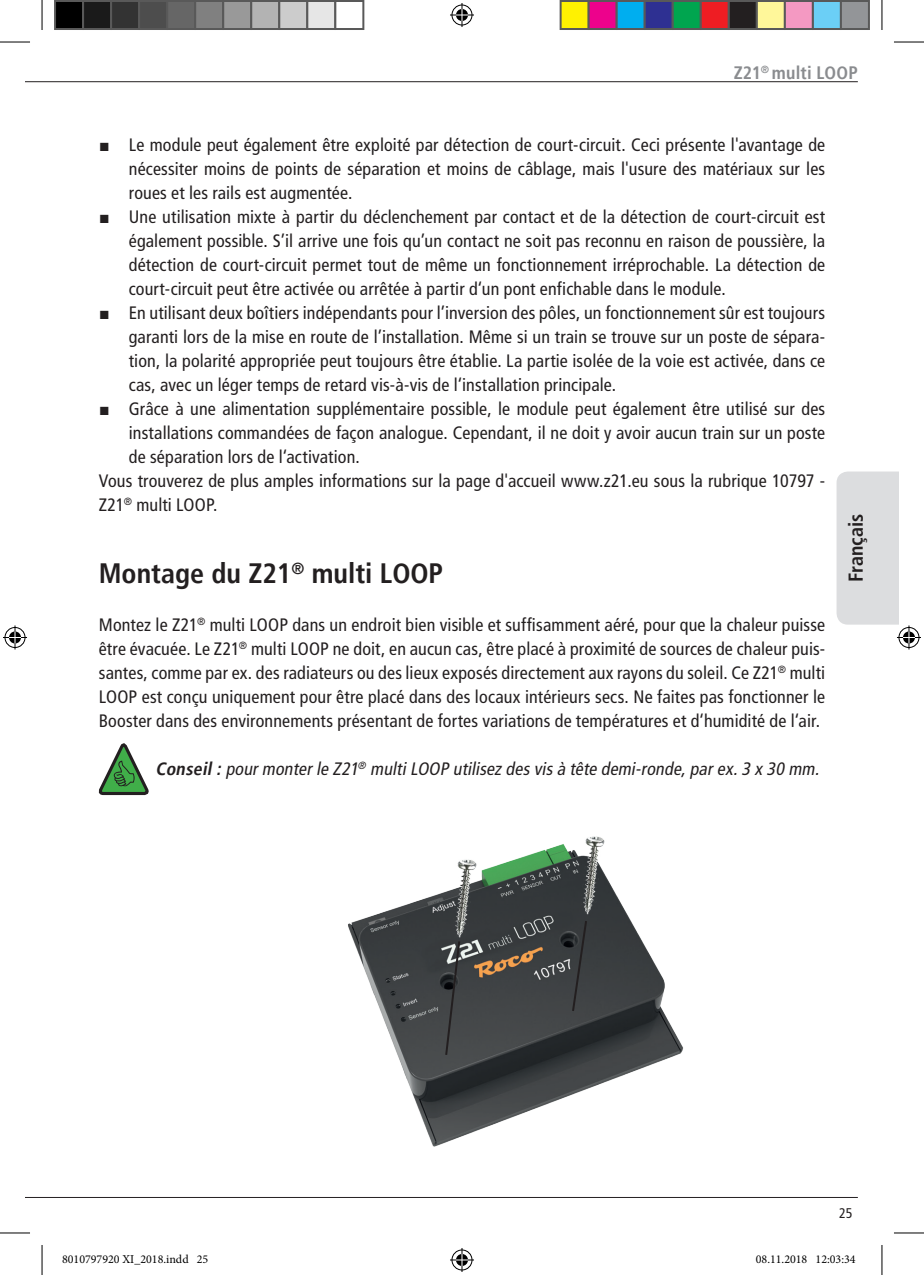
<style>
.page{position:relative;width:924px;height:1275px;background:#fff}
.page>*{position:absolute;margin:0;border:0;box-sizing:border-box;transform-origin:0 0}
.t1{font:700 condensed 28px "Frutiger LT";color:#231f20}
.t2{font:700 condensed 20px "Frutiger LT";color:#231f20}
.t3{font:condensed 18px/24px "Frutiger LT";letter-spacing:.01em;color:#231f20;text-align:justify}
.t4{font:italic condensed 18px "Frutiger LT";color:#231f20}
.t5{font:700 condensed 18px "Frutiger LT";letter-spacing:.01em;color:#8a8c8f}
.t6{font:condensed 14px "Frutiger LT";color:#231f20}
.t7{font:12px "Minion Pro";color:#000}
.s1{font-family:"Scala Sans Pro";font-weight:700;font-stretch:normal}
.s2{font-weight:700}
</style>
<div class="page">
<hr style="left:25px;top:81px;width:832px;height:1px;background:#231f20">
<hr style="left:25px;top:1197px;width:832px;height:1px;background:#231f20">
<svg style="left:98px;top:743px;width:50px;height:53px"></svg>
<img style="left:348px;top:878px;width:335px;height:269px">
<img style="left:445px;top:836px;width:162px;height:142px">
<svg style="left:444px;top:939px;width:17px;height:118px;background:#444648"></svg>
<svg style="left:570px;top:918px;width:18px;height:95px;background:#373a3c"></svg>
<hr style="left:0;top:42px;width:30px;height:1px;background:#000">
<hr style="left:893px;top:42px;width:30px;height:1px;background:#000">
<hr style="left:0;top:1232px;width:30px;height:1px;background:#000">
<hr style="left:893px;top:1232px;width:30px;height:1px;background:#000">
<hr style="left:42px;top:0;width:1px;height:30px;background:#000">
<hr style="left:42px;top:1245px;width:1px;height:30px;background:#000">
<hr style="left:881px;top:0;width:1px;height:30px;background:#000">
<hr style="left:881px;top:1245px;width:1px;height:30px;background:#000">
<svg style="left:450px;top:3px;width:24px;height:24px"></svg>
<svg style="left:450px;top:1248px;width:24px;height:24px"></svg>
<svg style="left:3px;top:625px;width:24px;height:24px"></svg>
<svg style="left:836px;top:471px;width:84px;height:178px"></svg>
<div style="left:55px;top:1px;width:28px;height:28px;background:#000"></div>
<div style="left:54px;top:0;width:30px;height:30px;border:2px solid #595959"></div>
<div style="left:83px;top:1px;width:28px;height:28px;background:#1a1a1a"></div>
<div style="left:82px;top:0;width:30px;height:30px;border:2px solid #595959"></div>
<div style="left:111px;top:1px;width:28px;height:28px;background:#333"></div>
<div style="left:110px;top:0;width:30px;height:30px;border:2px solid #595959"></div>
<div style="left:139px;top:1px;width:28px;height:28px;background:#4d4d4d"></div>
<div style="left:138px;top:0;width:30px;height:30px;border:2px solid #595959"></div>
<div style="left:167px;top:1px;width:28px;height:28px;background:#666"></div>
<div style="left:166px;top:0;width:30px;height:30px;border:2px solid #595959"></div>
<div style="left:195px;top:1px;width:28px;height:28px;background:#808080"></div>
<div style="left:194px;top:0;width:30px;height:30px;border:2px solid #595959"></div>
<div style="left:223px;top:1px;width:28px;height:28px;background:#999"></div>
<div style="left:222px;top:0;width:30px;height:30px;border:2px solid #595959"></div>
<div style="left:251px;top:1px;width:28px;height:28px;background:#b3b3b3"></div>
<div style="left:250px;top:0;width:30px;height:30px;border:2px solid #595959"></div>
<div style="left:279px;top:1px;width:28px;height:28px;background:#ccc"></div>
<div style="left:278px;top:0;width:30px;height:30px;border:2px solid #595959"></div>
<div style="left:307px;top:1px;width:28px;height:28px;background:#e6e6e6"></div>
<div style="left:306px;top:0;width:30px;height:30px;border:2px solid #595959"></div>
<div style="left:334px;top:0;width:30px;height:30px;border:2px solid #595959"></div>
<div style="left:560px;top:1px;width:28px;height:28px;background:#fff101"></div>
<div style="left:559px;top:0;width:30px;height:30px;border:2px solid #595959"></div>
<div style="left:588px;top:1px;width:28px;height:28px;background:#ed028c"></div>
<div style="left:587px;top:0;width:30px;height:30px;border:2px solid #595959"></div>
<div style="left:616px;top:1px;width:28px;height:28px;background:#00aeef"></div>
<div style="left:615px;top:0;width:30px;height:30px;border:2px solid #595959"></div>
<div style="left:644px;top:1px;width:28px;height:28px;background:#2e3092"></div>
<div style="left:643px;top:0;width:30px;height:30px;border:2px solid #595959"></div>
<div style="left:672px;top:1px;width:28px;height:28px;background:#00a54f"></div>
<div style="left:671px;top:0;width:30px;height:30px;border:2px solid #595959"></div>
<div style="left:700px;top:1px;width:28px;height:28px;background:#ee1d23"></div>
<div style="left:699px;top:0;width:30px;height:30px;border:2px solid #595959"></div>
<div style="left:728px;top:1px;width:28px;height:28px;background:#231f20"></div>
<div style="left:727px;top:0;width:30px;height:30px;border:2px solid #595959"></div>
<div style="left:756px;top:1px;width:28px;height:28px;background:#fff79a"></div>
<div style="left:755px;top:0;width:30px;height:30px;border:2px solid #595959"></div>
<div style="left:784px;top:1px;width:28px;height:28px;background:#f499c2"></div>
<div style="left:783px;top:0;width:30px;height:30px;border:2px solid #595959"></div>
<div style="left:812px;top:1px;width:28px;height:28px;background:#6bcff6"></div>
<div style="left:811px;top:0;width:30px;height:30px;border:2px solid #595959"></div>
<div style="left:840px;top:1px;width:28px;height:28px;background:#939598"></div>
<div style="left:839px;top:0;width:30px;height:30px;border:2px solid #595959"></div>
<div style="left:755px;top:1255px;width:6px;height:8px;border:1px solid #fff;border-radius:50%"></div>
<svg style="left:756px;top:1255px;width:5px;height:8px"></svg>
<p class="t5" style="left:733px;top:62px;width:126px">Z21<sup>®</sup> multi LOOP</p>
<p class="t3" style="left:129px;top:133px;width:697px;text-indent:-30px"><span class="s1">▪</span> Le module peut également être exploité par détection de court-circuit. Ceci présente l'avantage de nécessiter moins de points de séparation et moins de câblage, mais l'usure des matériaux sur les roues et les rails est augmentée.</p>
<p class="t3" style="left:129px;top:205px;width:697px;text-indent:-30px"><span class="s1">▪</span> Une utilisation mixte à partir du déclenchement par contact et de la détection de court-circuit est également possible. S’il arrive une fois qu’un contact ne soit pas reconnu en raison de poussière, la détection de court-circuit permet tout de même un fonctionnement irréprochable. La détection de court-circuit peut être activée ou arrêtée à partir d‘un pont enfichable dans le module.</p>
<p class="t3" style="left:129px;top:301px;width:697px;text-indent:-30px"><span class="s1">▪</span> En utilisant deux boîtiers indépendants pour l’inversion des pôles, un fonctionnement sûr est toujours garanti lors de la mise en route de l’installation. Même si un train se trouve sur un poste de sépara&shy;tion, la polarité appropriée peut toujours être établie. La partie isolée de la voie est activée, dans ce cas, avec un léger temps de retard vis-à-vis de l‘installation principale.</p>
<p class="t3" style="left:99px;top:397px;width:727px"><span class="s1">▪</span> Grâce à une alimentation supplémentaire possible, le module peut également être utilisé sur des</p>
<p class="t3" style="left:129px;top:421px;width:697px">installations commandées de façon analogue. Cependant, il ne doit y avoir aucun train sur un poste</p>
<p class="t3" style="left:129px;top:445px;width:232px">de séparation lors de l‘activation.</p>
<p class="t3" style="left:99px;top:469px;width:727px">Vous trouverez de plus amples informations sur la page d'accueil www.z21.eu sous la rubrique 10797 -</p>
<p class="t3" style="left:99px;top:493px;width:120px">Z21<sup>®</sup> multi LOOP.</p>
<h1 class="t1" style="left:99px;top:557px;width:346px">Montage du Z21<sup>®</sup> multi LOOP</h1>
<p class="t3" style="left:99px;top:613px;width:727px">Montez le Z21<sup>®</sup> multi LOOP dans un endroit bien visible et suffisamment aéré, pour que la chaleur puisse être évacuée. Le Z21<sup>®</sup> multi LOOP ne doit, en aucun cas, être placé à proximité de sources de chaleur puis&shy;santes, comme par ex. des radiateurs ou des lieux exposés directement aux rayons du soleil. Ce Z21<sup>®</sup> multi LOOP est conçu uniquement pour être placé dans des locaux intérieurs secs. Ne faites pas fonctionner le Booster dans des environnements présentant de fortes variations de températures et d‘humidité de l‘air.</p>
<p class="t4" style="left:155px;top:758px;width:668px"><span class="s2">Conseil:</span>pourmonterle Z21<sup>®</sup> multiLOOP utilisez desvisà tête demi-ronde,parex.3 x 30 mm.</p>
<p class="t2" style="left:843px;top:582px;width:70px;rotate:-90deg">Français</p>
<p class="t6" style="left:838px;top:1205px;width:15px">25</p>
<p class="t7" style="left:62px;top:1251px;width:148px">8010797920 XI_2018.indd 25</p>
<p class="t7" style="left:755px;top:1251px;width:101px">08.11.2018 12:03:34</p>
</div>
